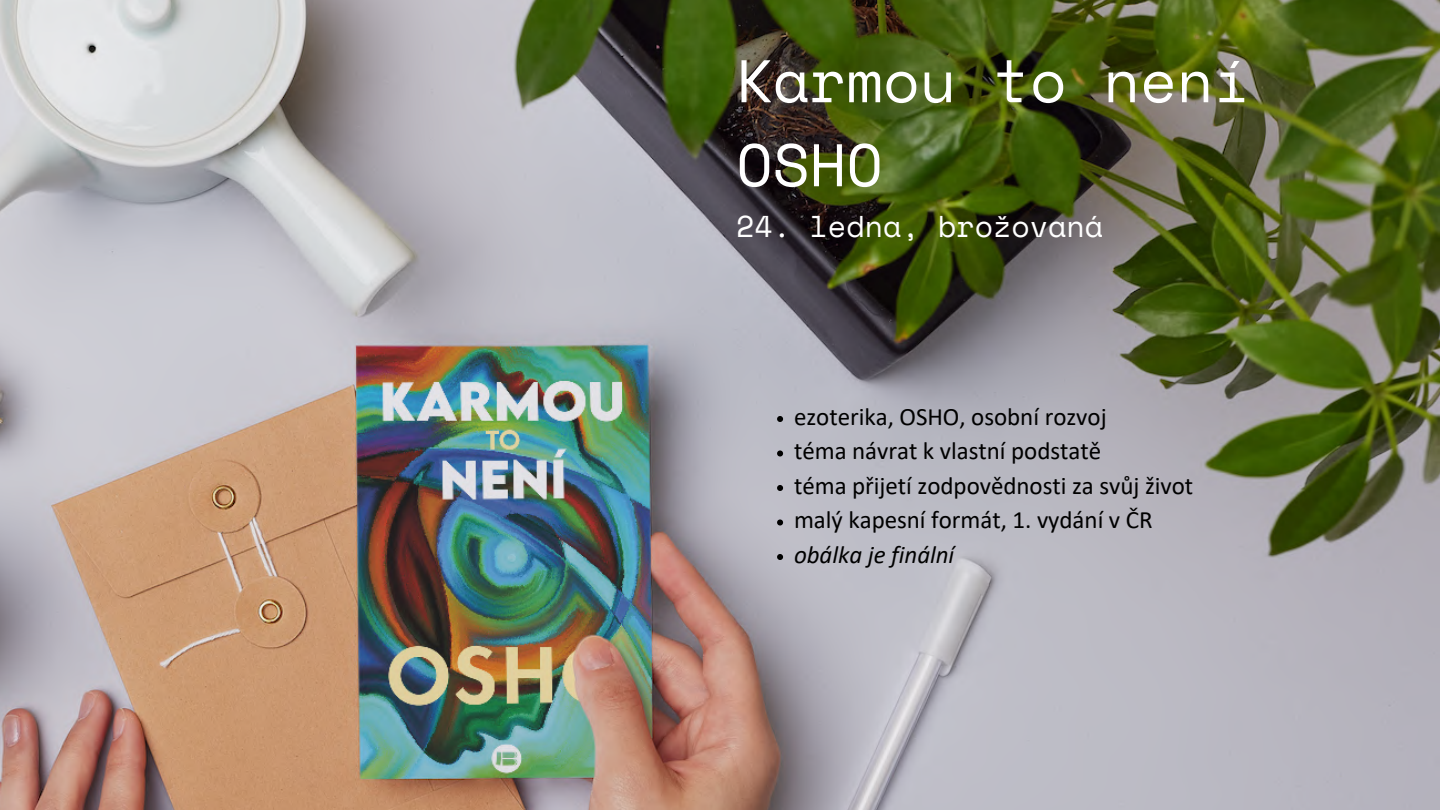
<style>
.page{position:relative;width:1440px;height:810px;background:#fff}
.page>*{position:absolute;margin:0;border:0;box-sizing:border-box;transform-origin:0 0}
.t1{font:60px "Space Mono";color:#fff}
.t2{font:30px "Space Mono";color:#fff}
.t3{font:25px "Calibri";color:#000}
.t4{font:italic 25px "Calibri";color:#000}
</style>
<div class="page">
<img style="left:0;top:0;width:1440px;height:810px">
<svg style="left:777px;top:416px;width:6px;height:6px"></svg>
<svg style="left:777px;top:450px;width:6px;height:6px"></svg>
<svg style="left:777px;top:485px;width:6px;height:6px"></svg>
<svg style="left:777px;top:519px;width:6px;height:6px"></svg>
<svg style="left:777px;top:554px;width:6px;height:6px"></svg>
<p class="t1" style="left:736px;top:35px;width:516px">Karmou to není</p>
<p class="t1" style="left:736px;top:119px;width:148px">OSHO</p>
<p class="t2" style="left:736px;top:204px;width:369px">24. ledna, brožovaná</p>
<p class="t3" style="left:794px;top:406px;width:314px">ezoterika, OSHO, osobní rozvoj</p>
<p class="t3" style="left:794px;top:441px;width:309px">téma návrat k vlastní podstatě</p>
<p class="t3" style="left:794px;top:475px;width:401px">téma přijetí zodpovědnosti za svůj život</p>
<p class="t3" style="left:794px;top:510px;width:360px">malý kapesní formát, 1. vydání v ČR</p>
<p class="t4" style="left:794px;top:544px;width:162px">obálka je finální</p>
</div>
